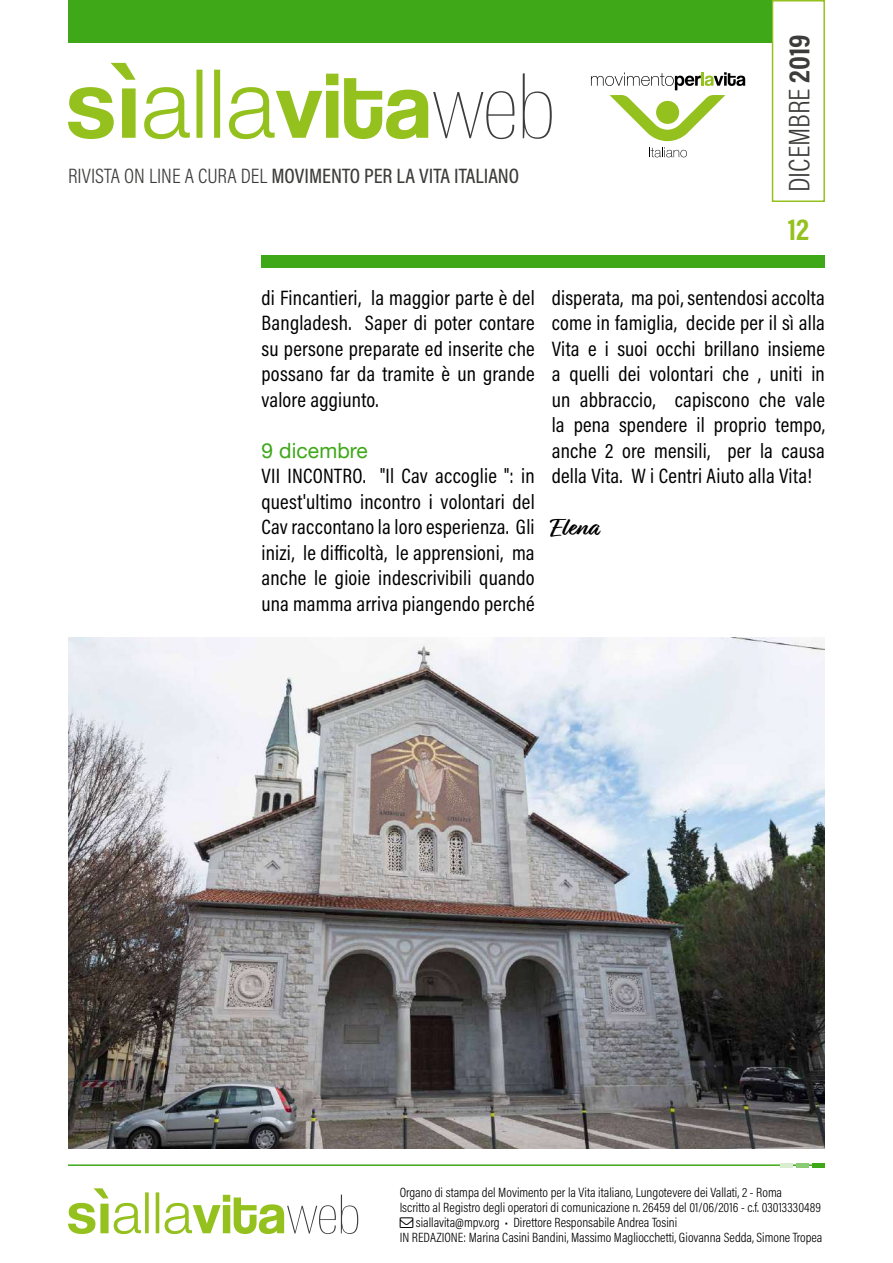
<style>
.page{position:relative;width:893px;height:1263px;background:#fff}
.page>*{position:absolute;margin:0;border:0;box-sizing:border-box;transform-origin:0 0}
.t1{font:300 30px "Acumin Pro Cond";color:#3c3c3b}
.t2{font:700 30px "Acumin Pro Cond";color:#95c11f}
.t3{font:700 25.5px "Relation";letter-spacing:.01em;color:#000}
.t4{font:21px/25.5px "Acumin Pro Cond";letter-spacing:.01em;color:#000;text-align:justify}
.t5{font:500 21px "Acumin Pro Cond";color:#3c3c3b}
.t6{font:21px "Helvetica Neue";letter-spacing:.005em;color:#3fa819}
.t7{font:300 13.5px "Acumin Pro Cond";color:#000}
.s1{font-weight:300}
.s2{font-weight:700}
</style>
<div class="page">
<svg style="left:68px;top:63px;width:484px;height:76px"></svg>
<svg style="left:591px;top:72px;width:154px;height:69px"></svg>
<svg style="left:649px;top:147px;width:38px;height:10px"></svg>
<div style="left:772px;top:0;width:53px;height:202px;border:2px solid #95c11f"></div>
<svg style="left:68px;top:1188px;width:290px;height:46px"></svg>
<div style="left:261px;top:255px;width:564px;height:13px;background:#3fa819"></div>
<div style="left:68px;top:0;width:704px;height:43px;background:#3fa819"></div>
<hr style="left:68px;top:1164px;width:757px;height:2px;background:#3fa819">
<hr style="left:812px;top:1163px;width:13px;height:4px;background:#3fa819">
<hr style="left:796px;top:1163px;width:13px;height:4px;background:#8ccb75">
<hr style="left:780px;top:1163px;width:13px;height:4px;background:#d9eed1">
<img style="left:68px;top:638px;width:757px;height:510px">
<p class="t5" style="left:68px;top:162px;width:453px"><span class="s1">RIVISTA ON LINE A CURA DEL</span> MOVIMENTO PER LA VITA ITALIANO</p>
<h1 class="t1" style="left:780px;top:192px;width:159px;rotate:-90deg">DICEMBRE <span class="s2">2019</span></h1>
<h1 class="t2" style="left:788px;top:209px;width:23px">12</h1>
<p class="t4" style="left:261px;top:284px;width:275px">di Fincantieri, la maggior parte è del Bangladesh. Saper di poter contare su persone preparate ed inserite che possano far da tramite è un grande valore aggiunto.</p>
<p class="t6" style="left:261px;top:435px;width:108px">9 dicembre</p>
<p class="t4" style="left:261px;top:463px;width:275px">VII INCONTRO. "Il Cav accoglie ": in quest'ultimo incontro i volontari del Cav raccontano la loro esperienza. Gli inizi, le difficoltà, le apprensioni, ma anche le gioie indescrivibili quando una mamma arriva piangendo perché</p>
<p class="t4" style="left:552px;top:284px;width:275px">disperata, ma poi, sentendosi accolta come in famiglia, decide per il sì alla Vita e i suoi occhi brillano insieme a quelli dei volontari che , uniti in un abbraccio, capiscono che vale la pena spendere il proprio tempo, anche 2 ore mensili, per la causa della Vita. W i Centri Aiuto alla Vita!</p>
<p class="t3" style="left:552px;top:512px;width:48px">Elena</p>
<p class="t7" style="left:400px;top:1183px;width:384px">Organo di stampa del Movimento per la Vita italiano, Lungotevere dei Vallati, 2 - Roma</p>
<p class="t7" style="left:400px;top:1198px;width:423px">Iscritto al Registro degli operatori di comunicazione n. 26459 del 01/06/2016 - c.f. 03013330489</p>
<p class="t7" style="left:416px;top:1213px;width:263px">siallavita@mpv.org • Direttore Responsabile Andrea Tosini</p>
<p class="t7" style="left:400px;top:1228px;width:424px">IN REDAZIONE: Marina Casini Bandini, Massimo Magliocchetti, Giovanna Sedda, Simone Tropea</p>
</div>
